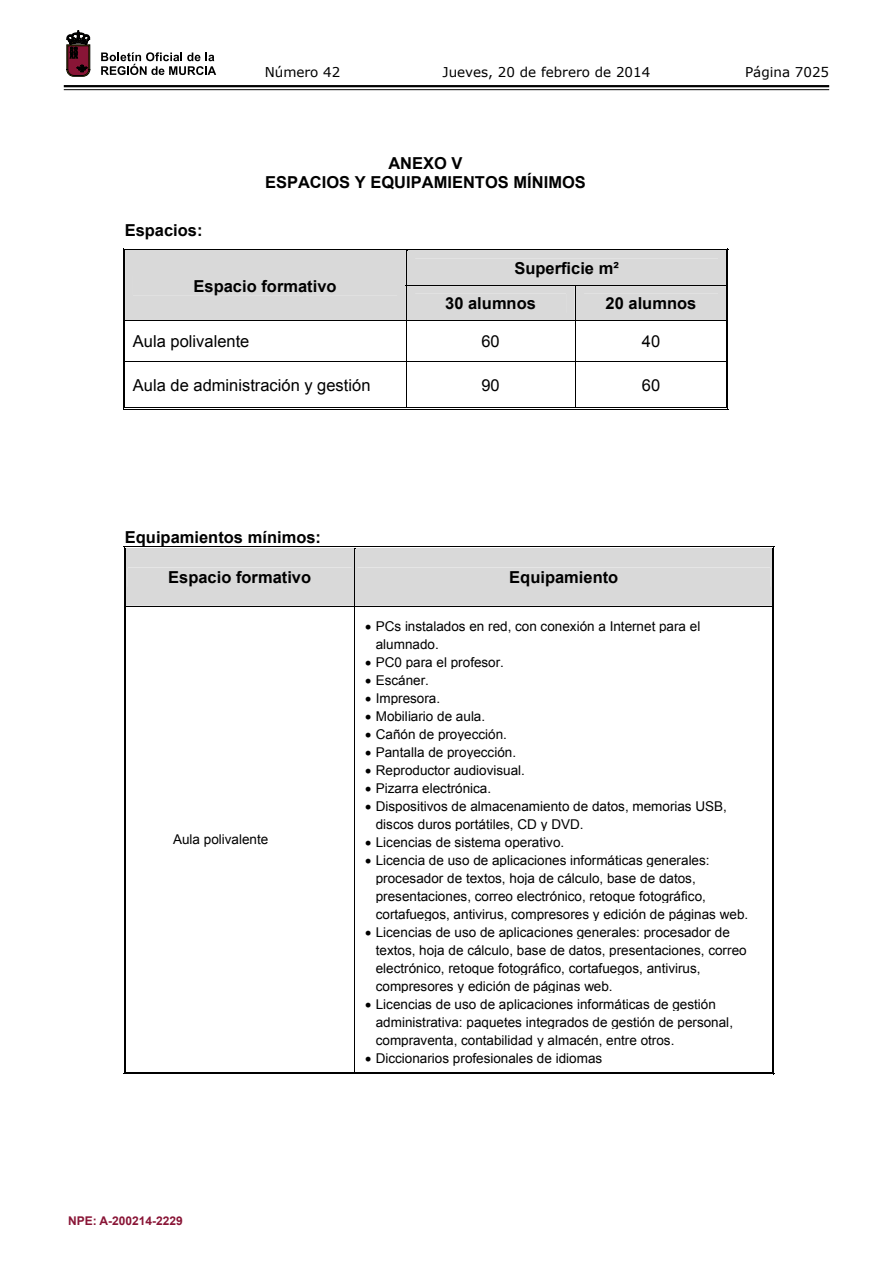
<style>
.page{position:relative;width:893px;height:1263px;background:#fff}
.page>*{position:absolute;margin:0;border:0;box-sizing:border-box;transform-origin:0 0}
.t1{font:700 16.5px/19px "Arial";color:#000;text-align:center}
.t2{font:16.5px "Arial";color:#000}
.t3{font:13.5px/18px "Arial";color:#000}
.t4{font:13.5px "Verdana";color:#000}
.t5{font:700 12px "Arial";color:#891536}
</style>
<div class="page">
<hr style="left:64px;top:85px;width:765px;height:2px;background:#000">
<hr style="left:64px;top:89px;width:765px;height:1px;background:#000">
<svg style="left:101px;top:52px;width:115px;height:23px"></svg>
<svg style="left:67px;top:31px;width:23px;height:45px"></svg>
<div style="left:123px;top:249px;width:605px;height:72px;background:#d9d9d9"></div>
<hr style="left:124px;top:321px;width:1px;height:41px;background:#000">
<hr style="left:123px;top:321px;width:1px;height:41px;background:#000">
<hr style="left:406px;top:321px;width:1px;height:41px;background:#000">
<hr style="left:575px;top:321px;width:1px;height:41px;background:#000">
<hr style="left:727px;top:321px;width:1px;height:41px;background:#000">
<hr style="left:726px;top:321px;width:1px;height:41px;background:#000">
<hr style="left:125px;top:362px;width:601px;height:1px;background:#000">
<hr style="left:124px;top:362px;width:1px;height:45px;background:#000">
<hr style="left:123px;top:362px;width:1px;height:48px;background:#000">
<hr style="left:125px;top:409px;width:281px;height:1px;background:#000">
<hr style="left:125px;top:407px;width:281px;height:1px;background:#000">
<hr style="left:406px;top:362px;width:1px;height:45px;background:#000">
<hr style="left:406px;top:409px;width:169px;height:1px;background:#000">
<hr style="left:408px;top:407px;width:167px;height:1px;background:#000">
<hr style="left:575px;top:362px;width:1px;height:45px;background:#000">
<hr style="left:575px;top:409px;width:151px;height:1px;background:#000">
<hr style="left:577px;top:407px;width:149px;height:1px;background:#000">
<hr style="left:727px;top:362px;width:1px;height:45px;background:#000">
<hr style="left:726px;top:362px;width:1px;height:45px;background:#000">
<svg style="left:124px;top:546px;width:650px;height:61px;background:#d1d1d1"></svg>
<hr style="left:125px;top:606px;width:1px;height:466px;background:#000">
<hr style="left:124px;top:606px;width:1px;height:468px;background:#000">
<hr style="left:126px;top:1073px;width:228px;height:1px;background:#000">
<hr style="left:126px;top:1072px;width:228px;height:1px;background:#000">
<hr style="left:354px;top:606px;width:1px;height:466px;background:#000">
<hr style="left:354px;top:1073px;width:418px;height:1px;background:#000">
<hr style="left:356px;top:1072px;width:416px;height:1px;background:#000">
<hr style="left:773px;top:606px;width:1px;height:466px;background:#000">
<hr style="left:772px;top:606px;width:1px;height:466px;background:#000">
<p class="t4" style="left:265px;top:62px;width:77px">Número 42</p>
<p class="t4" style="left:443px;top:62px;width:209px">Jueves, 20 de febrero de 2014</p>
<p class="t4" style="left:745px;top:62px;width:86px">Página 7025</p>
<p class="t1" style="left:125px;top:221px;width:79px">Espacios:</p>
<p class="t1" style="left:265px;top:154px;width:322px">ANEXO V<br>ESPACIOS Y EQUIPAMIENTOS MÍNIMOS</p>
<p class="t1" style="left:194px;top:277px;width:145px">Espacio formativo</p>
<p class="t1" style="left:445px;top:251px;width:175px;line-height:35px;text-align:left;text-indent:69px">Superficie m²<br>30 alumnos</p>
<p class="t1" style="left:606px;top:294px;width:92px">20 alumnos</p>
<p class="t2" style="left:133px;top:331px;width:118px">Aula polivalente</p>
<p class="t2" style="left:481px;top:331px;width:20px">60</p>
<p class="t2" style="left:642px;top:331px;width:20px">40</p>
<p class="t2" style="left:133px;top:374px;width:239px">Aula de administración y gestión</p>
<p class="t2" style="left:481px;top:374px;width:20px">90</p>
<p class="t2" style="left:642px;top:374px;width:20px">60</p>
<p class="t1" style="left:125px;top:528px;width:198px">Equipamientos mínimos:</p>
<p class="t1" style="left:168px;top:568px;width:145px">Espacio formativo</p>
<p class="t1" style="left:509px;top:568px;width:111px">Equipamiento</p>
<p class="t3" style="left:173px;top:830px;width:97px">Aula polivalente</p>
<p class="t5" style="left:68px;top:1213px;width:116px">NPE: A-200214-2229</p>
<p class="t3" style="left:376px;top:617px;width:326px;text-indent:-11px">• PCs instalados en red, con conexión a Internet para el alumnado.</p>
<p class="t3" style="left:365px;top:653px;width:140px">• PC0 para el profesor.</p>
<p class="t3" style="left:365px;top:671px;width:65px">• Escáner.</p>
<p class="t3" style="left:365px;top:689px;width:77px">• Impresora.</p>
<p class="t3" style="left:365px;top:707px;width:122px">• Mobiliario de aula.</p>
<p class="t3" style="left:365px;top:725px;width:143px">• Cañón de proyección.</p>
<p class="t3" style="left:365px;top:743px;width:152px">• Pantalla de proyección.</p>
<p class="t3" style="left:365px;top:761px;width:161px">• Reproductor audiovisual.</p>
<p class="t3" style="left:365px;top:779px;width:128px">• Pizarra electrónica.</p>
<p class="t3" style="left:376px;top:797px;width:353px;text-indent:-11px">• Dispositivos de almacenamiento de datos, memorias USB, discos duros portátiles, CD y DVD.</p>
<p class="t3" style="left:365px;top:833px;width:201px">• Licencias de sistema operativo.</p>
<p class="t3" style="left:376px;top:851px;width:374px;text-indent:-11px">• Licencia de uso de aplicaciones informáticas generales: procesador de textos, hoja de cálculo, base de datos, presentaciones, correo electrónico, retoque fotográfico, cortafuegos, antivirus, compresores y edición de páginas web.</p>
<p class="t3" style="left:376px;top:923px;width:372px;text-indent:-11px">• Licencias de uso de aplicaciones generales: procesador de textos, hoja de cálculo, base de datos, presentaciones, correo electrónico, retoque fotográfico, cortafuegos, antivirus, compresores y edición de páginas web.</p>
<p class="t3" style="left:376px;top:995px;width:359px;text-indent:-11px">• Licencias de uso de aplicaciones informáticas de gestión administrativa: paquetes integrados de gestión de personal, compraventa, contabilidad y almacén, entre otros.</p>
<p class="t3" style="left:365px;top:1049px;width:239px">• Diccionarios profesionales de idiomas</p>
</div>
